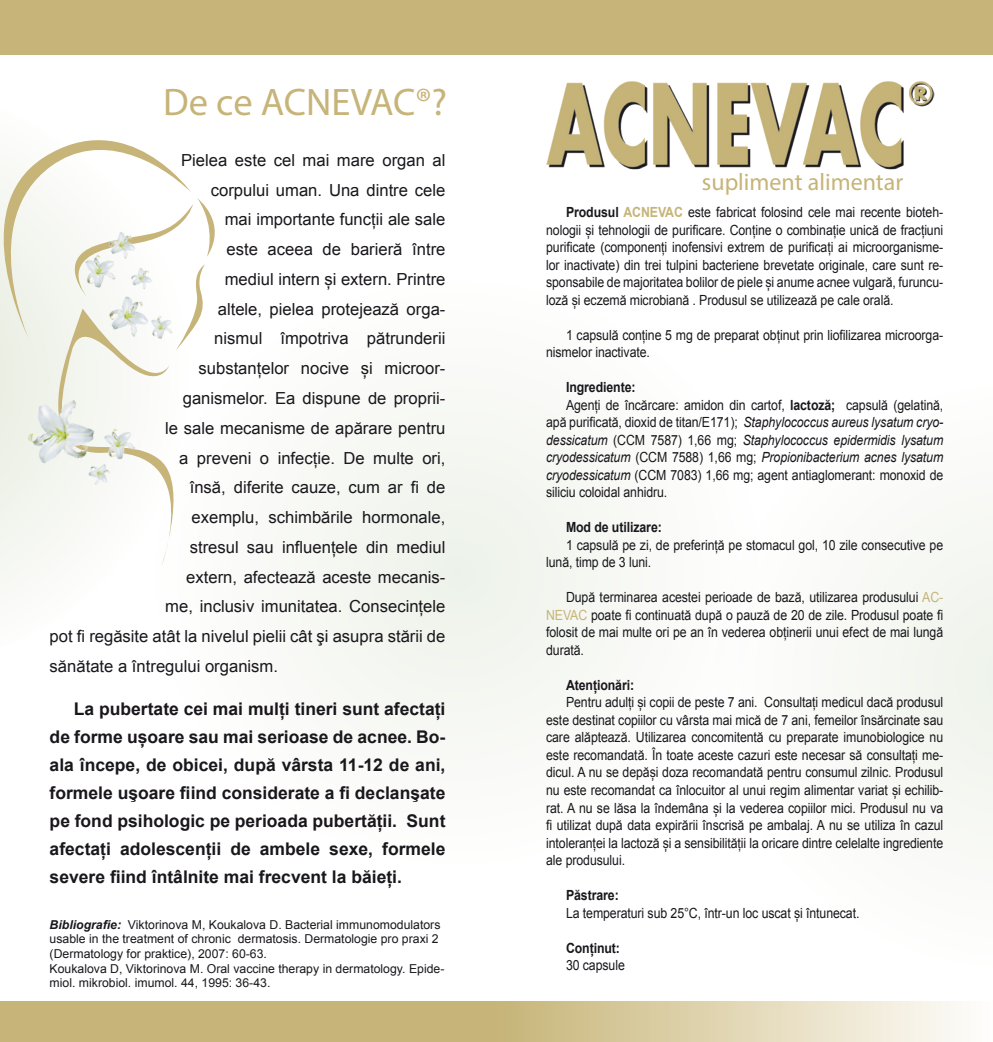
<style>
.page{position:relative;width:993px;height:1042px;background:#fff}
.page>*{position:absolute;margin:0;border:0;box-sizing:border-box;transform-origin:0 0}
.t1{font:38.5px "Myriad Pro";letter-spacing:-.005em;color:#c6b478}
.t2{font:23.97px "Myriad Pro";color:#c6b478}
.t3{font:700 17.5px/28px "Arial";color:#1a171c;text-align:justify}
.t4{font:16.62px "Arial";color:#1a171c}
.t5{font:14px/17.5px "Arial";letter-spacing:-.005em;color:#1a171c;text-align:justify;scale:.88 1}
.t6{font:700 14px "Arial";letter-spacing:-.005em;color:#1a171c;scale:.88 1}
.t7{font:12.25px/14.7px "Arial";color:#1a171c}
.s1{font-weight:700;font-style:italic}
.s2{font-weight:700}
.s3{font-weight:700;color:#c6b478}
.s4{font-style:italic}
.s5{color:#c6b478}
</style>
<div class="page">
<div style="left:853px;top:513px;width:139px;height:328px;background:#f6f7f2"></div>
<svg style="left:0;top:338px;width:39px;height:246px"></svg>
<div style="left:154px;top:281px;width:606px;height:582px;background:#fafaf8;border-radius:50%"></div>
<div style="left:0;top:0;width:992px;height:55px;background:#c6b478"></div>
<div style="left:0;top:1001px;width:496px;height:41px;background:#c6b478"></div>
<div style="left:496px;top:1001px;width:496px;height:41px;background:linear-gradient(to right,#c7b477,#fffefb)"></div>
<svg style="left:39px;top:338px;width:135px;height:226px"></svg>
<img style="left:0;top:355px;width:154px;height:152px">
<img style="left:78px;top:406px;width:83px;height:82px">
<img style="left:67px;top:446px;width:58px;height:57px">
<svg style="left:0;top:140px;width:191px;height:198px"></svg>
<svg style="left:55px;top:198px;width:160px;height:153px"></svg>
<img style="left:92px;top:217px;width:55px;height:39px">
<img style="left:57px;top:231px;width:85px;height:87px">
<img style="left:166px;top:299px;width:25px;height:61px">
<img style="left:117px;top:256px;width:44px;height:18px">
<img style="left:85px;top:274px;width:81px;height:91px">
<img style="left:546px;top:81px;width:388px;height:89px">
<p class="t1" style="left:163px;top:78px;width:286px">De ce ACNEVAC®?</p>
<p class="t4" style="left:181px;top:149px;width:266px">Pielea este cel mai mare organ al</p>
<p class="t4" style="left:211px;top:179px;width:236px">corpului uman. Una dintre cele</p>
<p class="t4" style="left:225px;top:209px;width:222px">mai importante funcții ale sale</p>
<p class="t4" style="left:226px;top:238px;width:220px">este aceea de barieră între</p>
<p class="t4" style="left:225px;top:268px;width:222px">mediul intern și extern. Printre</p>
<p class="t4" style="left:218px;top:298px;width:229px">altele, pielea protejează orga-</p>
<p class="t4" style="left:214px;top:328px;width:232px">nismul împotriva pătrunderii</p>
<p class="t4" style="left:198px;top:357px;width:248px">substanțelor nocive și microor-</p>
<p class="t4" style="left:183px;top:387px;width:264px">ganismelor. Ea dispune de proprii-</p>
<p class="t4" style="left:165px;top:417px;width:281px">le sale mecanisme de apărare pentru</p>
<p class="t4" style="left:179px;top:447px;width:267px">a preveni o infecție. De multe ori,</p>
<p class="t4" style="left:190px;top:476px;width:257px">însă, diferite cauze, cum ar fi de</p>
<p class="t4" style="left:191px;top:506px;width:255px">exemplu, schimbările hormonale,</p>
<p class="t4" style="left:190px;top:536px;width:257px">stresul sau influențele din mediul</p>
<p class="t4" style="left:186px;top:566px;width:260px">extern, afectează aceste mecanis-</p>
<p class="t4" style="left:165px;top:595px;width:281px">me, inclusiv imunitatea. Consecinţele</p>
<p class="t4" style="left:50px;top:625px;width:397px">pot fi regăsite atât la nivelul pielii cât şi asupra stării de</p>
<p class="t4" style="left:50px;top:655px;width:230px">sănătate a întregului organism.</p>
<p class="t3" style="left:50px;top:695px;width:397px;text-indent:24px">La pubertate cei mai mulţi tineri sunt afectaţi de forme ușoare sau mai serioase de acnee. Bo&shy;ala începe, de obicei, după vârsta 11-12 de ani, formele uşoare fiind considerate a fi declanşate pe fond psihologic pe perioada pubertăţii. Sunt afectaţi adolescenţii de ambele sexe, formele severe fiind întâlnite mai frecvent la băieţi.</p>
<p class="t7" style="left:50px;top:917px;width:396px"><span class="s1">Bibliografie:</span> Viktorinova M, Koukalova D. Bacterial immunomodulators usable in the treatment of chronic dermatosis. Dermatologie pro praxi 2 (Dermatology for praktice), 2007: 60-63.<br>Koukalova D, Viktorinova M. Oral vaccine therapy in dermatology. Epide&shy;miol. mikrobiol. imumol. 44, 1995: 36-43.</p>
<p class="t2" style="left:701px;top:168px;width:203px">supliment alimentar</p>
<p class="t5" style="left:546px;top:204px;width:452px;text-indent:20px"><span class="s2">Produsul</span> <span class="s3">ACNEVAC</span> este fabricat folosind cele mai recente bioteh&shy;nologii și tehnologii de purificare. Conține o combinație unică de fracțiuni purificate (componenți inofensivi extrem de purificați ai microorganisme&shy;lor inactivate) din trei tulpini bacteriene brevetate originale, care sunt re&shy;sponsabile de majoritatea bolilor de piele și anume acnee vulgară, furuncu&shy;loză și eczemă microbiană . Produsul se utilizează pe cale orală.</p>
<p class="t5" style="left:546px;top:326px;width:452px;text-indent:20px">1 capsulă conține 5 mg de preparat obținut prin liofilizarea microorga&shy;nismelor inactivate.</p>
<p class="t6" style="left:566px;top:378px;width:81px">Ingrediente:</p>
<p class="t5" style="left:546px;top:396px;width:452px;text-indent:20px">Agenți de încărcare: amidon din cartof, <span class="s2">lactoză;</span> capsulă (gelatină, apă purificată, dioxid de titan/E171); <span class="s4">Staphylococcus aureus lysatum cryo&shy;dessicatum</span> (CCM 7587) 1,66 mg; <span class="s4">Staphylococcus epidermidis lysatum cryodessicatum</span> (CCM 7588) 1,66 mg; <span class="s4">Propionibacterium acnes lysatum cryodessicatum</span> (CCM 7083) 1,66 mg; agent antiaglomerant: monoxid de siliciu coloidal anhidru.</p>
<p class="t6" style="left:566px;top:518px;width:110px">Mod de utilizare:</p>
<p class="t5" style="left:546px;top:536px;width:452px;text-indent:20px">1 capsulă pe zi, de preferință pe stomacul gol, 10 zile consecutive pe lună, timp de 3 luni.</p>
<p class="t5" style="left:546px;top:589px;width:452px;text-indent:20px">După terminarea acestei perioade de bază, utilizarea produsului <span class="s5">AC-NEVAC</span> poate fi continuată după o pauză de 20 de zile. Produsul poate fi folosit de mai multe ori pe an în vederea obținerii unui efect de mai lungă durată.</p>
<p class="t6" style="left:566px;top:676px;width:79px">Atenționări:</p>
<p class="t5" style="left:546px;top:694px;width:452px;text-indent:20px">Pentru adulți și copii de peste 7 ani. Consultați medicul dacă produsul este destinat copiilor cu vârsta mai mică de 7 ani, femeilor însărcinate sau care alăptează. Utilizarea concomitentă cu preparate imunobiologice nu este recomandată. În toate aceste cazuri este necesar să consultați me&shy;dicul. A nu se depăși doza recomandată pentru consumul zilnic. Produsul nu este recomandat ca înlocuitor al unui regim alimentar variat și echilib&shy;rat. A nu se lăsa la îndemâna și la vederea copiilor mici. Produsul nu va fi utilizat după data expirării înscrisă pe ambalaj. A nu se utiliza în cazul intoleranței la lactoză și a sensibilității la oricare dintre celelalte ingrediente ale produsului.</p>
<p class="t6" style="left:566px;top:886px;width:61px">Păstrare:</p>
<p class="t5" style="left:566px;top:904px;width:335px">La temperaturi sub 25°C, într-un loc uscat și întunecat.</p>
<p class="t6" style="left:566px;top:938px;width:63px">Conținut:</p>
<p class="t5" style="left:566px;top:956px;width:68px">30 capsule</p>
</div>
